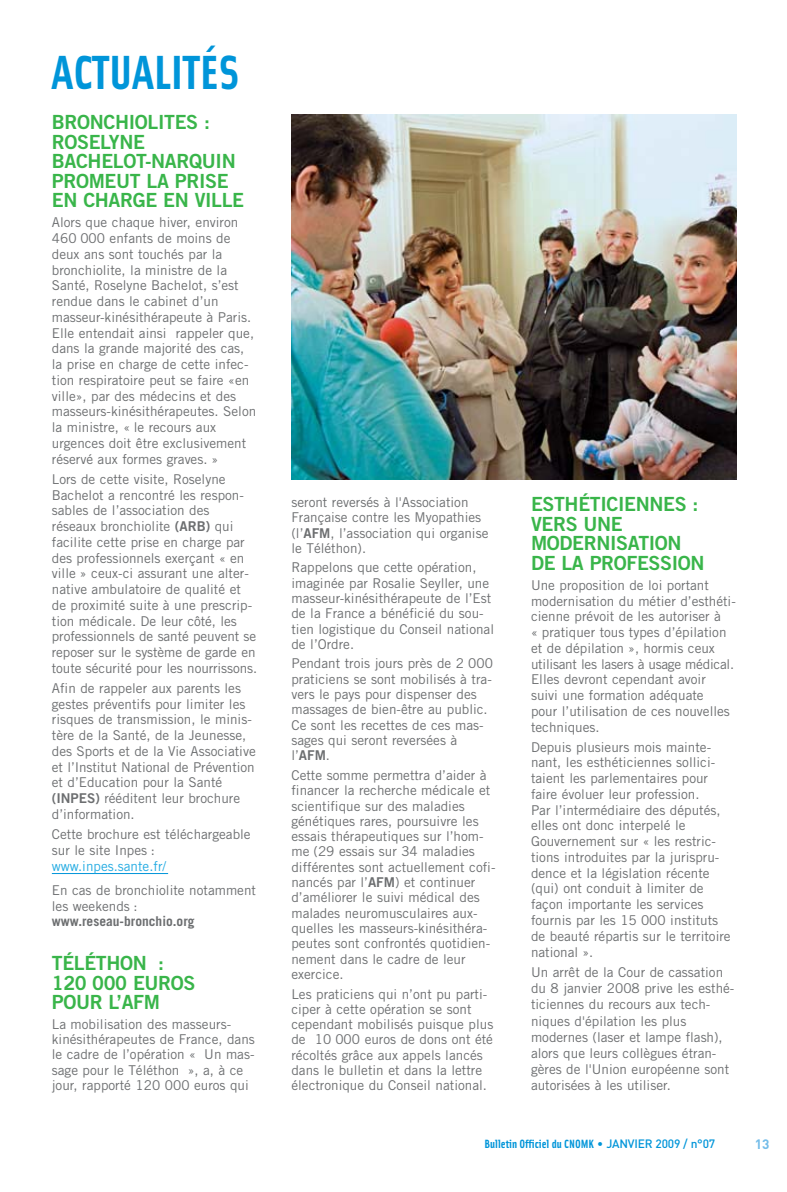
<style>
.page{position:relative;width:787px;height:1192px;background:#fff}
.page>*{position:absolute;margin:0;border:0;box-sizing:border-box;transform-origin:0 0}
.t1{font:700 48px "Solex";color:#0095d9}
.t2{font:19.5px/19.5px "Trade Gothic Bold Two";letter-spacing:-.02em;color:#39b54a}
.t3{font:13.5px/15.8px "Trade Gothic";color:#6c6e70}
.t4{font:700 13.5px "Trade Gothic";color:#6c6e70}
.t5{font:13.5px "Trade Gothic";color:#23abe2}
.t6{font:700 13.5px "DIN";color:#74bde9}
.t7{font:700 12px "Solex";color:#0095d9}
.s1{font-family:"Trade Gothic Bold Two"}
.s2{font-family:"DIN";font-weight:500}
</style>
<div class="page">
<img style="left:51px;top:114px;width:686px;height:760px">
<h1 class="t1" style="left:52px;top:54px;width:189px">ACTUALITÉS</h1>
<h2 class="t2" style="left:52px;top:114px;width:194px">BRONCHIOLITES :<br>ROSELYNE<br>BACHELOT-NARQUIN<br>PROMEUT LA PRISE<br>EN CHARGE EN VILLE</h2>
<p class="t3" style="left:52px;top:216px;width:206px">Alors que chaque hiver, environ<br>460 000 enfants de moins de deux ans sont touchés par la bronchiolite, la ministre de la<br>Santé, Roselyne Bachelot, s’est rendue dans le cabinet d’un masseur-kinésithérapeute à Paris.<br>Elle entendait ainsi rappeler que, dans la grande majorité des cas, la prise en charge de cette infec&shy;tion respiratoire peut se faire «en ville», par des médecins et des masseurs-kinésithérapeutes. Selon la ministre, « le recours aux urgences doit être exclusivement réservé aux formes graves. »</p>
<p class="t3" style="left:52px;top:472px;width:207px">Lors de cette visite, Roselyne Bachelot a rencontré les respon&shy;sables de l’association des<br>réseaux bronchiolite <span class="s1">(ARB)</span> qui facilite cette prise en charge par des professionnels exerçant « en ville » ceux-ci assurant une alter&shy;native ambulatoire de qualité et de proximité suite à une prescrip&shy;tion médicale. De leur côté, les professionnels de santé peuvent se reposer sur le système de garde en toute sécurité pour les nourrissons.</p>
<p class="t3" style="left:52px;top:681px;width:205px">Afin de rappeler aux parents les gestes préventifs pour limiter les risques de transmission, le minis&shy;tère de la Santé, de la Jeunesse, des Sports et de la Vie Associative et l’Institut National de Prévention et d’Education pour la Santé <span class="s1">(INPES)</span> rééditent leur brochure d’information.</p>
<p class="t3" style="left:52px;top:827px;width:200px">Cette brochure est téléchargeable sur le site Inpes :</p>
<p class="t5" style="left:52px;top:860px;width:116px">www.inpes.sante.fr/</p>
<p class="t3" style="left:52px;top:883px;width:206px">En cas de bronchiolite notamment les weekends :</p>
<p class="t4" style="left:52px;top:916px;width:144px">www.reseau-bronchio.org</p>
<h2 class="t2" style="left:52px;top:955px;width:145px">TÉLÉTHON :<br>120 000 EUROS<br>POUR L’AFM</h2>
<p class="t3" style="left:52px;top:1017px;width:204px;line-height:15.3px">La mobilisation des masseurs&shy;kinésithérapeutes de France, dans le cadre de l’opération « Un mas&shy;sage pour le Téléthon », a, à ce jour, rapporté 120 000 euros qui</p>
<p class="t3" style="left:291px;top:495px;width:198px;line-height:15.3px">seront reversés à l'Association<br>Française contre les Myopathies (l’<span class="s1">AFM</span>, l’association qui organise le Téléthon).</p>
<p class="t3" style="left:291px;top:561px;width:204px;line-height:15.3px">Rappelons que cette opération, imaginée par Rosalie Seyller, une masseur-kinésithérapeute de l’Est de la France a bénéficié du sou&shy;tien logistique du Conseil national de l’Ordre.</p>
<p class="t3" style="left:291px;top:657px;width:203px;line-height:15.3px">Pendant trois jours près de 2 000 praticiens se sont mobilisés à tra&shy;vers le pays pour dispenser des massages de bien-être au public.<br>Ce sont les recettes de ces mas&shy;sages qui seront reversées à l’<span class="s1">AFM</span>.</p>
<p class="t3" style="left:291px;top:768px;width:206px;line-height:15.3px">Cette somme permettra d’aider à financer la recherche médicale et scientifique sur des maladies génétiques rares, poursuivre les essais thérapeutiques sur l’hom&shy;me (29 essais sur 34 maladies différentes sont actuellement cofi&shy;nancés par l’<span class="s1">AFM</span>) et continuer d’améliorer le suivi médical des malades neuromusculaires aux&shy;quelles les masseurs-kinésithéra&shy;peutes sont confrontés quotidien&shy;nement dans le cadre de leur exercice.</p>
<p class="t3" style="left:291px;top:987px;width:203px;line-height:15.3px">Les praticiens qui n’ont pu parti&shy;ciper à cette opération se sont cependant mobilisés puisque plus de 10 000 euros de dons ont été récoltés grâce aux appels lancés dans le bulletin et dans la lettre électronique du Conseil national.</p>
<h2 class="t2" style="left:531px;top:496px;width:175px">ESTHÉTICIENNES :<br>VERS UNE<br>MODERNISATION<br>DE LA PROFESSION</h2>
<p class="t3" style="left:531px;top:578px;width:206px">Une proposition de loi portant modernisation du métier d’esthéti&shy;cienne prévoit de les autoriser à<br>« pratiquer tous types d’épilation et de dépilation », hormis ceux utilisant les lasers à usage médical.<br>Elles devront cependant avoir suivi une formation adéquate<br>pour l’utilisation de ces nouvelles techniques.</p>
<p class="t3" style="left:531px;top:740px;width:201px">Depuis plusieurs mois mainte&shy;nant, les esthéticiennes sollici&shy;taient les parlementaires pour faire évoluer leur profession.<br>Par l’intermédiaire des députés, elles ont donc interpelé le<br>Gouvernement sur « les restric&shy;tions introduites par la jurispru&shy;dence et la législation récente (qui) ont conduit à limiter de façon importante les services fournis par les 15 000 instituts de beauté répartis sur le territoire national ».</p>
<p class="t3" style="left:531px;top:965px;width:205px;line-height:16.2px">Un arrêt de la Cour de cassation du 8 janvier 2008 prive les esthé&shy;ticiennes du recours aux tech&shy;niques d'épilation les plus modernes (laser et lampe flash), alors que leurs collègues étran&shy;gères de l'Union européenne sont autorisées à les utiliser.</p>
<p class="t7" style="left:484px;top:1139px;width:232px">Bulletin Officiel du CNOMK <span class="s2">• JANVIER 2009 / n°07</span></p>
<p class="t6" style="left:755px;top:1139px;width:16px">13</p>
</div>
